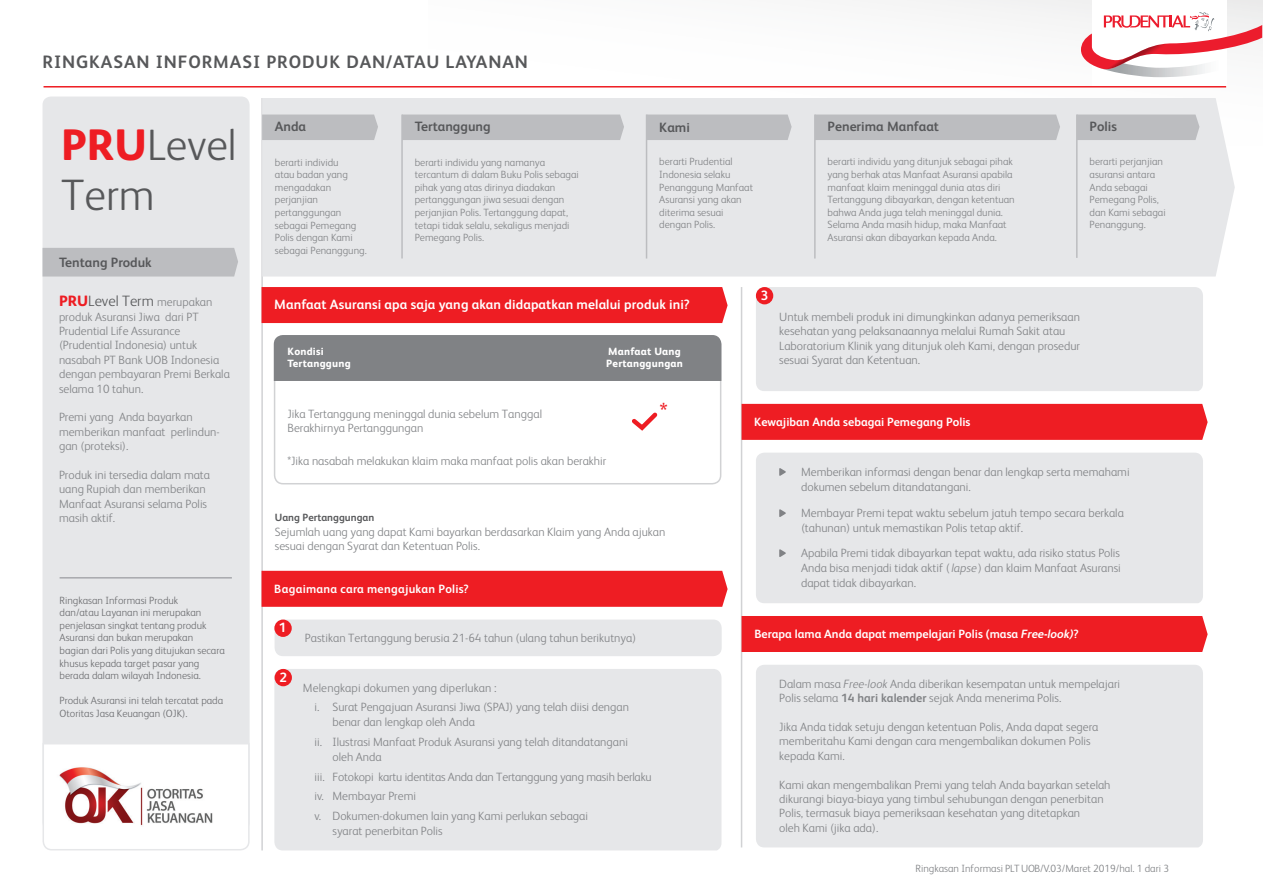
<style>
.page{position:relative;width:1263px;height:893px;background:#fff}
.page>*{position:absolute;margin:0;border:0;box-sizing:border-box;transform-origin:0 0}
.t1{font:300 44.1px/49.5px "FS Albert Pro";color:#57585a}
.t2{font:300 27.15px "FS Albert Pro";color:#ee1d23}
.t3{font:700 18px "FS Albert Pro";letter-spacing:.05em;color:#57585a}
.t4{font:300 15px "FS Albert Pro";color:#57585a}
.t5{font:700 13.5px "FS Albert Pro";letter-spacing:.01em;color:#fff}
.t6{font:700 13.5px "FS Albert Pro";color:#57585a}
.t7{font:300 12px/14.4px "FS Albert Pro";color:#808285}
.t8{font:700 12px "FS Albert Pro";color:#fff}
.t9{font:700 12px "FS Albert Pro";letter-spacing:.02em;color:#fff}
.t10{font:300 10.5px/12.6px "FS Albert Pro";color:#808285}
.t11{font:300 10.5px/12.6px "FS Albert Pro";color:#6c6d70}
.t12{font:800 10.5px/12.6px "FS Albert Pro";letter-spacing:.02em;color:#fff}
.t13{font:700 10.5px "FS Albert Pro";color:#57585a}
.s1{font-weight:800;color:#ee1d23}
.s2{font-size:12px;color:#808285}
.s3{font-style:italic}
.s4{font-weight:700}
</style>
<div class="page">
<svg style="left:1081px;top:12px;width:181px;height:65px"></svg>
<div style="left:274px;top:669px;width:447px;height:181px;background:#e6e7e9"></div>
<div style="left:43px;top:97px;width:207px;height:734px;background:#e6e7e9;border-radius:9px"></div>
<svg style="left:42px;top:742px;width:208px;height:109px"></svg>
<div style="left:43px;top:248px;width:195px;height:29px;background:#bcbdc0"></div>
<hr style="left:261px;top:98px;width:2px;height:752px;background:#d1d2d4">
<hr style="left:741px;top:287px;width:1px;height:560px;background:#d1d2d4">
<div style="left:261px;top:287px;width:467px;height:36px;background:#ee1d23"></div>
<hr style="left:60px;top:577px;width:172px;height:2px;background:#a8a9ad">
<hr style="left:44px;top:86px;width:1182px;height:2px;background:#ee1d23">
<img style="left:56px;top:756px;width:176px;height:73px">
<div style="left:275px;top:669px;width:17px;height:17px;background:#ee1d23;border-radius:50%"></div>
<div style="left:261px;top:571px;width:467px;height:36px;background:#ee1d23"></div>
<div style="left:275px;top:620px;width:447px;height:36px;background:#e6e7e9;border-radius:9px"></div>
<div style="left:274px;top:620px;width:18px;height:17px;background:#ee1d23;border-radius:50%"></div>
<svg style="left:274px;top:382px;width:448px;height:103px"></svg>
<svg style="left:628px;top:408px;width:33px;height:26px"></svg>
<div style="left:741px;top:404px;width:466px;height:36px;background:#ee1d23"></div>
<div style="left:756px;top:453px;width:447px;height:150px;background:#e6e7e9"></div>
<svg style="left:779px;top:467px;width:7px;height:9px"></svg>
<svg style="left:779px;top:509px;width:7px;height:9px"></svg>
<svg style="left:779px;top:549px;width:7px;height:9px"></svg>
<div style="left:741px;top:616px;width:466px;height:36px;background:#ee1d23"></div>
<div style="left:756px;top:665px;width:447px;height:182px;background:#e6e7e9"></div>
<div style="left:756px;top:287px;width:447px;height:104px;background:#e6e7e9"></div>
<div style="left:262px;top:98px;width:973px;height:179px;background:#e6e7e9"></div>
<div style="left:403px;top:115px;width:221px;height:25px;background:#bcbdc0"></div>
<div style="left:647px;top:115px;width:145px;height:25px;background:#bcbdc0"></div>
<div style="left:816px;top:115px;width:244px;height:25px;background:#bcbdc0"></div>
<div style="left:1077px;top:115px;width:122px;height:25px;background:#bcbdc0"></div>
<hr style="left:401px;top:115px;width:2px;height:143px;background:#bcbdc0">
<hr style="left:646px;top:115px;width:1px;height:144px;background:#bcbdc0">
<hr style="left:814px;top:115px;width:2px;height:144px;background:#bcbdc0">
<hr style="left:1076px;top:115px;width:1px;height:143px;background:#bcbdc0">
<div style="left:262px;top:115px;width:116px;height:25px;background:#bcbdc0"></div>
<div style="left:756px;top:287px;width:17px;height:17px;background:#ee1d23;border-radius:50%"></div>
<div style="left:273px;top:335px;width:449px;height:47px;background:#808285"></div>
<h3 class="t3" style="left:43px;top:49px;width:487px">RINGKASAN INFORMASI PRODUK DAN/ATAU LAYANAN</h3>
<h1 class="t1" style="left:61px;top:118px;width:177px"><span class="s1">PRU</span>Level<br>Term</h1>
<p class="t6" style="left:59px;top:253px;width:94px">Tentang Produk</p>
<p class="t6" style="left:275px;top:117px;width:33px">Anda</p>
<p class="t10" style="left:275px;top:155px;width:93px">berarti individu<br>atau badan yang mengadakan perjanjian pertanggungan sebagai Pemegang<br>Polis dengan Kami sebagai Penanggung.</p>
<p class="t6" style="left:415px;top:117px;width:77px">Tertanggung</p>
<p class="t10" style="left:415px;top:155px;width:165px">berarti individu yang namanya tercantum di dalam Buku Polis sebagai pihak yang atas dirinya diadakan pertanggungan jiwa sesuai dengan perjanjian Polis. Tertanggung dapat, tetapi tidak selalu, sekaligus menjadi Pemegang Polis.</p>
<p class="t6" style="left:659px;top:118px;width:32px">Kami</p>
<p class="t10" style="left:659px;top:155px;width:95px">berarti Prudential<br>Indonesia selaku<br>Penanggung Manfaat<br>Asuransi yang akan diterima sesuai dengan Polis.</p>
<p class="t6" style="left:828px;top:117px;width:113px">Penerima Manfaat</p>
<p class="t6" style="left:1089px;top:117px;width:29px">Polis</p>
<p class="t10" style="left:828px;top:155px;width:189px">berarti individu yang ditunjuk sebagai pihak yang berhak atas Manfaat Asuransi apabila manfaat klaim meninggal dunia atas diri Tertanggung dibayarkan, dengan ketentuan bahwa Anda juga telah meninggal dunia.<br>Selama Anda masih hidup, maka Manfaat Asuransi akan dibayarkan kepada Anda.</p>
<p class="t10" style="left:1089px;top:155px;width:78px">berarti perjanjian asuransi antara<br>Anda sebagai<br>Pemegang Polis, dan Kami sebagai<br>Penanggung.</p>
<p class="t4" style="left:59px;top:291px;width:155px"><span class="s1">PRU</span>Level Term <span class="s2">merupakan</span></p>
<p class="t7" style="left:59px;top:309px;width:172px">produk Asuransi Jiwa dari PT<br>Prudential Life Assurance (Prudential Indonesia) untuk nasabah PT Bank UOB Indonesia dengan pembayaran Premi Berkala selama 10 tahun.</p>
<p class="t7" style="left:59px;top:409px;width:162px">Premi yang Anda bayarkan memberikan manfaat perlindun&shy;gan (proteksi).</p>
<p class="t7" style="left:59px;top:467px;width:153px">Produk ini tersedia dalam mata uang Rupiah dan memberikan<br>Manfaat Asuransi selama Polis masih aktif.</p>
<p class="t11" style="left:60px;top:593px;width:167px">Ringkasan Informasi Produk<br>dan/atau Layanan ini merupakan penjelasan singkat tentang produk<br>Asuransi dan bukan merupakan bagian dari Polis yang ditujukan secara khusus kepada target pasar yang berada dalam wilayah Indonesia.</p>
<p class="t11" style="left:60px;top:694px;width:165px">Produk Asuransi ini telah tercatat pada<br>Otoritas Jasa Keuangan (OJK).</p>
<p class="t5" style="left:274px;top:295px;width:417px">Manfaat Asuransi apa saja yang akan didapatkan melalui produk ini?</p>
<p class="t12" style="left:287px;top:344px;width:65px">Kondisi<br>Tertanggung</p>
<p class="t12" style="left:606px;top:344px;width:78px">Manfaat Uang<br>Pertanggungan</p>
<p class="t7" style="left:287px;top:406px;width:256px">Jika Tertanggung meninggal dunia sebelum Tanggal<br>Berakhirnya Pertanggungan</p>
<p class="t7" style="left:287px;top:453px;width:320px">*Jika nasabah melakukan klaim maka manfaat polis akan berakhir</p>
<h2 class="t2" style="left:659px;top:394px;width:10px">*</h2>
<p class="t13" style="left:275px;top:510px;width:101px">Uang Pertanggungan</p>
<p class="t7" style="left:275px;top:523px;width:392px">Sejumlah uang yang dapat Kami bayarkan berdasarkan Klaim yang Anda ajukan sesuai dengan Syarat dan Ketentuan Polis.</p>
<p class="t9" style="left:274px;top:580px;width:196px">Bagaimana cara mengajukan Polis?</p>
<p class="t7" style="left:305px;top:630px;width:333px">Pastikan Tertanggung berusia 21-64 tahun (ulang tahun berikutnya)</p>
<p class="t5" style="left:279px;top:618px;width:9px">1</p>
<p class="t5" style="left:279px;top:667px;width:9px">2</p>
<p class="t7" style="left:314px;top:677px;width:316px;line-height:19.5px;text-indent:-12px">Melengkapi dokumen yang diperlukan :<br>i. Surat Pengajuan Asuransi Jiwa (SPAJ) yang telah diisi dengan</p>
<p class="t7" style="left:314px;top:712px;width:315px;line-height:19.5px;text-indent:18px">benar dan lengkap oleh Anda<br>ii. Ilustrasi Manfaat Produk Asuransi yang telah ditandatangani</p>
<p class="t7" style="left:314px;top:746px;width:339px;line-height:19.5px;text-indent:18px">oleh Anda<br>iii. Fotokopi kartu identitas Anda dan Tertanggung yang masih berlaku iv. Membayar Premi<br>v. Dokumen-dokumen lain yang Kami perlukan sebagai</p>
<p class="t7" style="left:332px;top:823px;width:112px">syarat penerbitan Polis</p>
<p class="t5" style="left:761px;top:286px;width:9px">3</p>
<p class="t7" style="left:779px;top:309px;width:302px">Untuk membeli produk ini dimungkinkan adanya pemeriksaan kesehatan yang pelaksanaannya melalui Rumah Sakit atau Laboratorium Klinik yang ditunjuk oleh Kami, dengan prosedur sesuai Syarat dan Ketentuan.</p>
<p class="t8" style="left:754px;top:413px;width:218px">Kewajiban Anda sebagai Pemegang Polis</p>
<p class="t7" style="left:801px;top:463px;width:330px;line-height:15px">Memberikan informasi dengan benar dan lengkap serta memahami dokumen sebelum ditandatangani.</p>
<p class="t7" style="left:801px;top:504px;width:324px;line-height:15px">Membayar Premi tepat waktu sebelum jatuh tempo secara berkala (tahunan) untuk memastikan Polis tetap aktif.</p>
<p class="t7" style="left:801px;top:545px;width:321px;line-height:15px;text-align:justify">Apabila Premi tidak dibayarkan tepat waktu, ada risiko status Polis Anda bisa menjadi tidak aktif (<span class="s3">lapse</span>) dan klaim Manfaat Asuransi dapat tidak dibayarkan.</p>
<p class="t8" style="left:754px;top:625px;width:326px">Berapa lama Anda dapat mempelajari Polis (masa <span class="s3">Free-look)</span>?</p>
<p class="t7" style="left:779px;top:676px;width:342px">Dalam masa <span class="s3">Free-look</span> Anda diberikan kesempatan untuk mempelajari<br>Polis selama <span class="s4">14 hari kalender</span> sejak Anda menerima Polis.</p>
<p class="t7" style="left:779px;top:719px;width:321px">Jika Anda tidak setuju dengan ketentuan Polis, Anda dapat segera memberitahu Kami dengan cara mengembalikan dokumen Polis kepada Kami.</p>
<p class="t7" style="left:779px;top:776px;width:333px">Kami akan mengembalikan Premi yang telah Anda bayarkan setelah dikurangi biaya-biaya yang timbul sehubungan dengan penerbitan Polis, termasuk biaya pemeriksaan kesehatan yang ditetapkan<br>oleh Kami (jika ada).</p>
<p class="t10" style="left:915px;top:861px;width:255px">Ringkasan Informasi PLT UOB/V.03/Maret 2019/hal. 1 dari 3</p>
</div>
